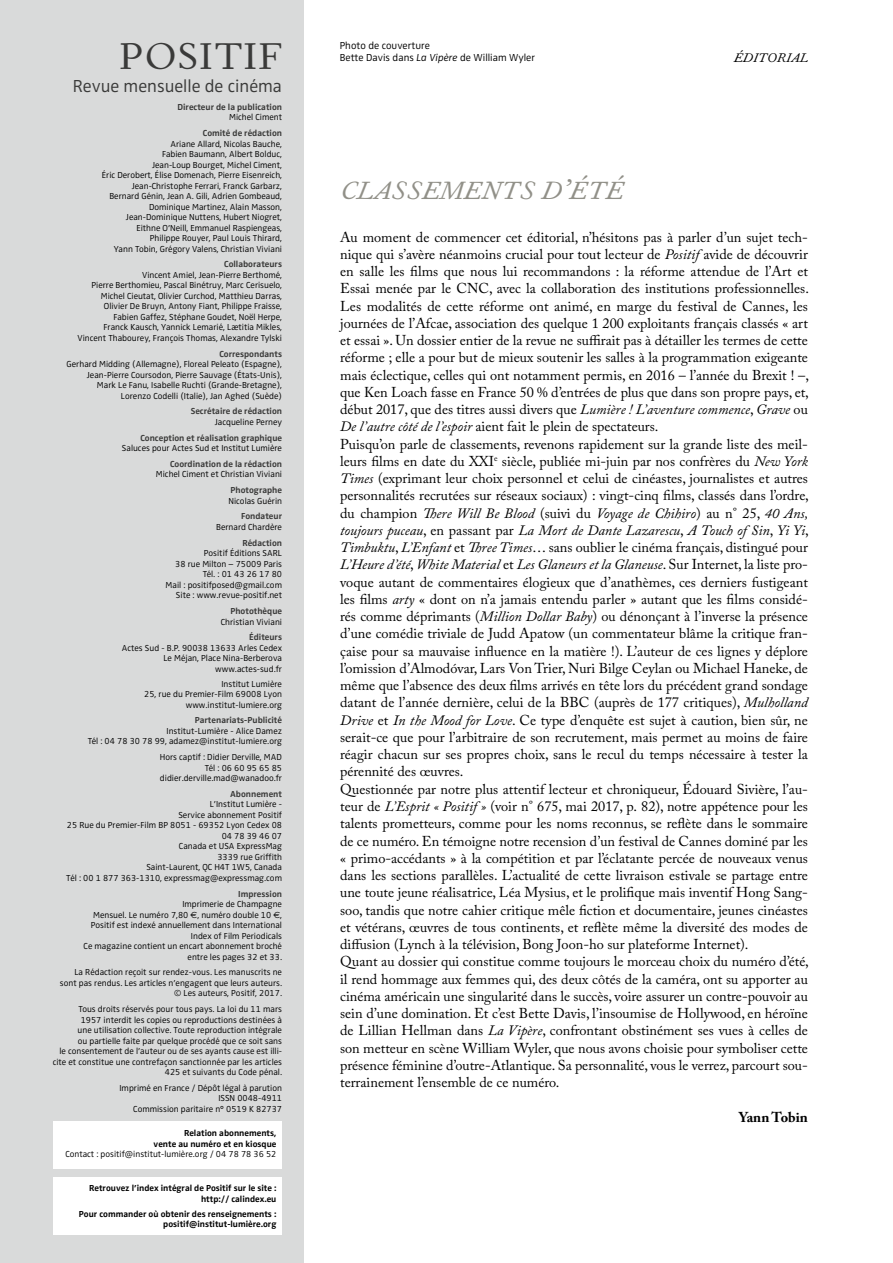
<style>
.page{position:relative;width:893px;height:1263px;background:#fff}
.page>*{position:absolute;margin:0;border:0;box-sizing:border-box;transform-origin:0 0}
.t1{font:45px "Fournier MT Std";color:#3a3a39}
.t2{font:italic 30px "Fournier MT Std";color:#919088}
.t3{font:18px "Zwo w 3";color:#3a3a39}
.t4{font:italic 15px "Fournier MT Std";color:#000}
.t5{font:14.25px/17.2px "Adobe Caslon Pro";color:#000}
.t6{font:700 14.25px "Adobe Caslon Pro";color:#000}
.t7{font:10.5px "Zwo w 3";color:#000}
.t8{font:10.5px "Zwo Alt LF w 3";color:#000}
.t9{font:9px/10.5px "Zwo w 3";color:#000;text-align:right}
.t10{font:9px "Zwo w 6";color:#3a3a39}
.t11{font:9px/10.5px "Zwo w 6";color:#000;text-align:right}
.s1{font-family:"Euro Sans"}
.s2{font-family:"Zwo w 3 Italic"}
.s3{font-style:italic}
</style>
<div class="page">
<div style="left:0;top:0;width:303px;height:1263px;background:#d9dada"></div>
<div style="left:54px;top:1121px;width:228px;height:48px;background:#fff"></div>
<div style="left:54px;top:1177px;width:228px;height:58px;background:#fff"></div>
<h1 class="t1" style="left:119px;top:25px;width:165px">POSITIF</h1>
<p class="t3" style="left:73px;top:76px;width:211px">Revue mensuelle de cinéma</p>
<p class="t10" style="left:177px;top:102px;width:106px">Directeur de la publication</p>
<p class="t9" style="left:229px;top:112px;width:54px">Michel Ciment</p>
<p class="t10" style="left:203px;top:128px;width:81px">Comité de rédaction</p>
<p class="t9" style="left:102px;top:138px;width:182px">Ariane Allard, Nicolas Bauche,<br>Fabien Baumann, Albert Bolduc,<br>Jean-Loup Bourget, Michel Ciment,<br>Éric Derobert, Élise Domenach, Pierre Eisenreich, Jean-Christophe Ferrari, Franck Garbarz, Bernard Génin, Jean A. Gili, Adrien Gombeaud, Dominique Martinez, Alain Masson, Jean-Dominique Nuttens, Hubert Niogret, Eithne O’Neill, Emmanuel Raspiengeas,<br>Philippe Rouyer, Paul Louis Thirard,<br>Yann Tobin, Grégory Valens, Christian Viviani</p>
<p class="t10" style="left:224px;top:259px;width:59px">Collaborateurs</p>
<p class="t9" style="left:78px;top:270px;width:206px">Vincent Amiel, Jean-Pierre Berthomé,<br>Pierre Berthomieu, Pascal Binétruy, Marc Cerisuelo, Michel Cieutat, Olivier Curchod, Matthieu Darras, Olivier De Bruyn, Antony Fiant, Philippe Fraisse, Fabien Gaffez, Stéphane Goudet, Noël Herpe,<br>Franck Kausch, Yannick Lemarié, Lætitia Mikles, Vincent Thabourey, François Thomas, Alexandre Tylski</p>
<p class="t10" style="left:219px;top:348px;width:64px">Correspondants</p>
<p class="t9" style="left:67px;top:359px;width:217px">Gerhard Midding (Allemagne), Floreal Peleato (Espagne), Jean-Pierre Coursodon, Pierre Sauvage (États-Unis), Mark Le Fanu, Isabelle Ruchti (Grande-Bretagne), Lorenzo Codelli (Italie), Jan Aghed (Suède)</p>
<p class="t10" style="left:191px;top:406px;width:93px">Secrétaire de rédaction</p>
<p class="t9" style="left:215px;top:417px;width:69px">Jacqueline Perney</p>
<p class="t10" style="left:140px;top:432px;width:143px">Conception et réalisation graphique</p>
<p class="t9" style="left:122px;top:443px;width:162px">Saluces pour Actes Sud et Institut Lumière</p>
<p class="t10" style="left:170px;top:459px;width:114px">Coordination de la rédaction</p>
<p class="t9" style="left:156px;top:469px;width:128px">Michel Ciment et Christian Viviani</p>
<p class="t10" style="left:230px;top:485px;width:53px">Photographe</p>
<p class="t9" style="left:228px;top:495px;width:55px">Nicolas Guérin</p>
<p class="t10" style="left:241px;top:511px;width:42px">Fondateur</p>
<p class="t9" style="left:216px;top:522px;width:68px">Bernard Chardère</p>
<p class="t10" style="left:242px;top:537px;width:41px">Rédaction</p>
<p class="t9" style="left:166px;top:548px;width:118px">Positif Éditions SARL<br>38 rue Milton – 75009 Paris<br>Tél. : 01 43 26 17 80<br>Mail : positifposed@gmail.com<br>Site : www.revue-positif.net</p>
<p class="t10" style="left:230px;top:606px;width:53px">Photothèque</p>
<p class="t9" style="left:221px;top:616px;width:63px">Christian Viviani</p>
<p class="t10" style="left:249px;top:632px;width:34px">Éditeurs</p>
<p class="t9" style="left:122px;top:642px;width:162px">Actes Sud - B.P. 90038 13633 Arles Cedex<br>Le Méjan, Place Nina-Berberova www.actes-sud.fr</p>
<p class="t9" style="left:144px;top:678px;width:139px">Institut Lumière<br>25, rue du Premier-Film 69008 Lyon www.institut-lumiere.org</p>
<p class="t10" style="left:195px;top:715px;width:89px">Partenariats-Publicité</p>
<p class="t9" style="left:88px;top:725px;width:196px">Institut-Lumière - Alice Damez<br>Tél : 04 78 30 78 99, adamez@institut-lumiere.org</p>
<p class="t9" style="left:160px;top:752px;width:124px">Hors captif : Didier Derville, MAD<br>Tél : 06 60 95 65 85 didier.derville.mad@wanadoo.fr</p>
<p class="t10" style="left:230px;top:788px;width:54px">Abonnement</p>
<p class="t9" style="left:66px;top:799px;width:217px">L’Institut Lumière -<br>Service abonnement Positif<br>25 Rue du Premier-Film BP 8051 - 69352 Lyon Cedex 08<br>04 78 39 46 07<br>Canada et USA ExpressMag<br>3339 rue Griffith<br>Saint-Laurent, QC H4T 1W5, Canada<br>Tél : 00 1 877 363-1310, expressmag@expressmag.com</p>
<p class="t10" style="left:238px;top:888px;width:45px">Impression</p>
<p class="t9" style="left:84px;top:899px;width:200px">Imprimerie de Champagne<br>Mensuel. Le numéro 7,80 <span class="s1">€</span>, numéro double 10 <span class="s1">€</span>, Positif est indexé annuellement dans International Index of Film Periodicals<br>Ce magazine contient un encart abonnement broché entre les pages 32 et 33.</p>
<p class="t9" style="left:60px;top:967px;width:224px">La Rédaction reçoit sur rendez-vous. Les manuscrits ne sont pas rendus. Les articles n’engagent que leurs auteurs. © Les auteurs, Positif, 2017.</p>
<p class="t9" style="left:53px;top:1004px;width:231px">Tous droits réservés pour tous pays. La loi du 11 mars<br>1957 interdit les copies ou reproductions destinées à<br>une utilisation collective. Toute reproduction intégrale<br>ou partielle faite par quelque procédé que ce soit sans<br>le consentement de l’auteur ou de ses ayants cause est illi&shy;cite et constitue une contrefaçon sanctionnée par les articles 425 et suivants du Code pénal.</p>
<p class="t9" style="left:119px;top:1082px;width:164px">Imprimé en France / Dépôt légal à parution<br>ISSN 0048-4911<br>Commission paritaire n° 0519 K 82737</p>
<p class="t11" style="left:154px;top:1128px;width:124px">Relation abonnements,<br>vente au numéro et en kiosque</p>
<p class="t9" style="left:65px;top:1149px;width:213px">Contact : positif@institut-lumière.org / 04 78 78 36 52</p>
<p class="t11" style="left:89px;top:1183px;width:189px">Retrouvez l’index intégral de Positif sur le site : http:// calindex.eu</p>
<p class="t11" style="left:79px;top:1208px;width:199px">Pour commander où obtenir des renseignements : positif@institut-lumière.org</p>
<p class="t8" style="left:340px;top:39px;width:92px">Photo de couverture</p>
<p class="t7" style="left:340px;top:51px;width:197px">Bette Davis dans <span class="s2">La Vipère</span> de William Wyler</p>
<p class="t4" style="left:734px;top:49px;width:76px">ÉDITORIAL</p>
<h2 class="t2" style="left:340px;top:171px;width:285px">CLASSEMENTS D’ÉTÉ</h2>
<p class="t5" style="left:340px;top:228px;width:470px">Au moment de commencer cet éditorial, n’hésitons pas à parler d’un sujet tech&shy;nique qui s’avère néanmoins crucial pour tout lecteur de <span class="s3">Positif</span> avide de découvrir en salle les films que nous lui recommandons : la réforme attendue de l’Art et Essai menée par le CNC, avec la collaboration des institutions professionnelles.<br>Les modalités de cette réforme ont animé, en marge du festival de Cannes, les journées de l’Afcae, association des quelque 1 200 exploitants français classés « art et essai ». Un dossier entier de la revue ne suffirait pas à détailler les termes de cette réforme ; elle a pour but de mieux soutenir les salles à la programmation exigeante mais éclectique, celles qui ont notamment permis, en 2016 – l’année du Brexit ! –, que Ken Loach fasse en France 50 % d’entrées de plus que dans son propre pays, et, début 2017, que des titres aussi divers que <span class="s3">Lumière ! L’aventure commence</span>, <span class="s3">Grave</span> ou <span class="s3">De l’autre côté de l’espoir</span> aient fait le plein de spectateurs.<br>Puisqu’on parle de classements, revenons rapidement sur la grande liste des meil&shy;leurs films en date du XXI<sup>e</sup> siècle, publiée mi-juin par nos confrères du <span class="s3">New York Times</span> (exprimant leur choix personnel et celui de cinéastes, journalistes et autres personnalités recrutées sur réseaux sociaux) : vingt-cinq films, classés dans l’ordre, du champion <span class="s3">There Will Be Blood</span> (suivi du <span class="s3">Voyage de Chihiro</span>) au n° 25, <span class="s3">40 Ans, toujours puceau</span>, en passant par <span class="s3">La Mort de Dante Lazarescu</span>, <span class="s3">A Touch of Sin</span>, <span class="s3">Yi Yi</span>, <span class="s3">Timbuktu</span>, <span class="s3">L’Enfant</span> et <span class="s3">Three Times</span>… sans oublier le cinéma français, distingué pour <span class="s3">L’Heure d’été</span>, <span class="s3">White Material</span> et <span class="s3">Les Glaneurs et la Glaneuse</span>. Sur Internet, la liste pro&shy;voque autant de commentaires élogieux que d’anathèmes, ces derniers fustigeant les films <span class="s3">arty</span> « dont on n’a jamais entendu parler » autant que les films considé&shy;rés comme déprimants (<span class="s3">Million Dollar Baby</span>) ou dénonçant à l’inverse la présence d’une comédie triviale de Judd Apatow (un commentateur blâme la critique fran&shy;çaise pour sa mauvaise influence en la matière !). L’auteur de ces lignes y déplore l’omission d’Almodóvar, Lars Von Trier, Nuri Bilge Ceylan ou Michael Haneke, de même que l’absence des deux films arrivés en tête lors du précédent grand sondage datant de l’année dernière, celui de la BBC (auprès de 177 critiques), <span class="s3">Mulholland Drive</span> et <span class="s3">In the Mood for Love</span>. Ce type d’enquête est sujet à caution, bien sûr, ne serait-ce que pour l’arbitraire de son recrutement, mais permet au moins de faire réagir chacun sur ses propres choix, sans le recul du temps nécessaire à tester la pérennité des œuvres.<br>Questionnée par notre plus attentif lecteur et chroniqueur, Édouard Sivière, l’au&shy;teur de <span class="s3">L’Esprit « Positif »</span> (voir n° 675, mai 2017, p. 82), notre appétence pour les talents prometteurs, comme pour les noms reconnus, se reflète dans le sommaire de ce numéro. En témoigne notre recension d’un festival de Cannes dominé par les « primo-accédants » à la compétition et par l’éclatante percée de nouveaux venus dans les sections parallèles. L’actualité de cette livraison estivale se partage entre une toute jeune réalisatrice, Léa Mysius, et le prolifique mais inventif Hong Sang&shy;soo, tandis que notre cahier critique mêle fiction et documentaire, jeunes cinéastes et vétérans, œuvres de tous continents, et reflète même la diversité des modes de diffusion (Lynch à la télévision, Bong Joon-ho sur plateforme Internet).<br>Quant au dossier qui constitue comme toujours le morceau choix du numéro d’été, il rend hommage aux femmes qui, des deux côtés de la caméra, ont su apporter au cinéma américain une singularité dans le succès, voire assurer un contre-pouvoir au sein d’une domination. Et c’est Bette Davis, l’insoumise de Hollywood, en héroïne de Lillian Hellman dans <span class="s3">La Vipère</span>, confrontant obstinément ses vues à celles de son metteur en scène William Wyler, que nous avons choisie pour symboliser cette présence féminine d’outre-Atlantique. Sa personnalité, vous le verrez, parcourt sou&shy;terrainement l’ensemble de ce numéro.</p>
<p class="t6" style="left:739px;top:1108px;width:70px">Yann Tobin</p>
</div>
